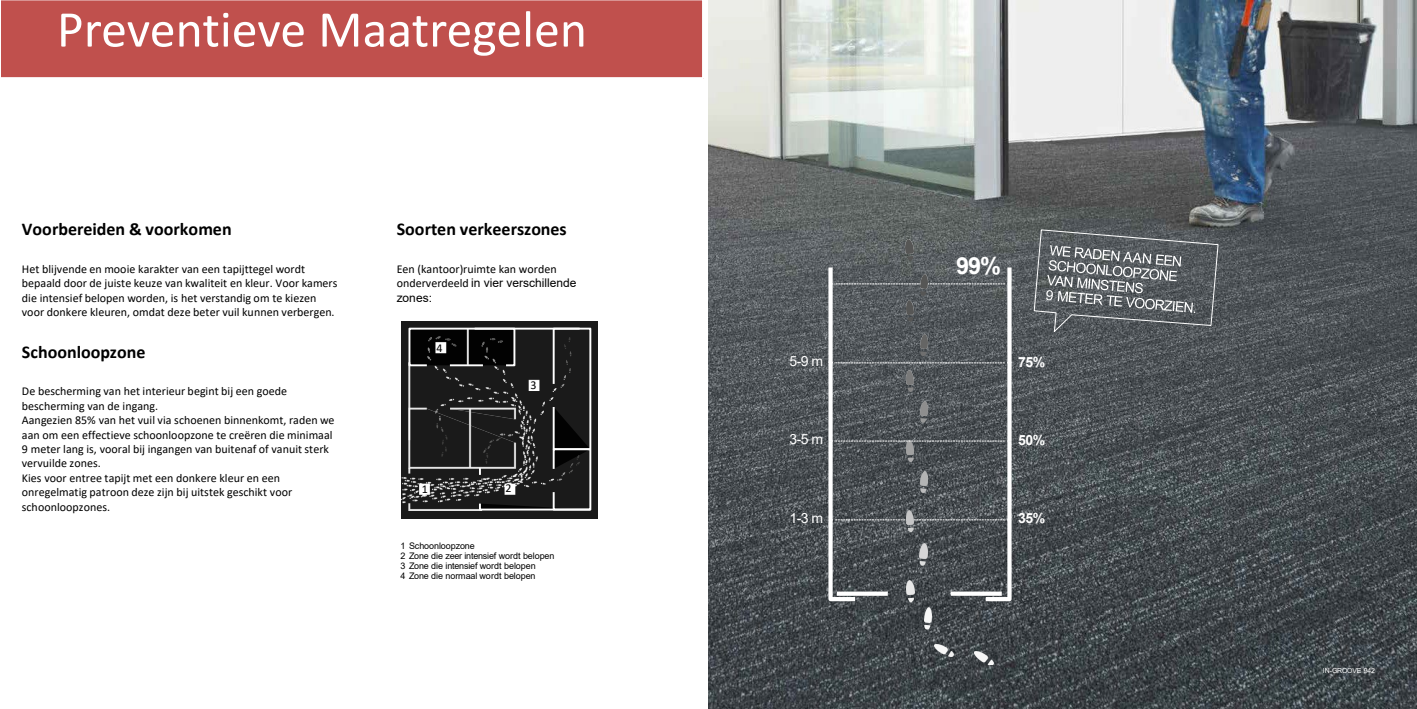
<style>
.page{position:relative;width:1417px;height:709px;background:#fff}
.page>*{position:absolute;margin:0;border:0;box-sizing:border-box;transform-origin:0 0}
.t1{font:52px "Calibri";color:#fff}
.t2{font:700 23.5px "Arial";color:#fff}
.t3{font:700 18px "Calibri";color:#000}
.t4{font:14px "Arial";color:#fff}
.t5{font:700 14px "Arial";color:#fff}
.t6{font:12px/14.4px "Calibri";color:#000}
.t7{font:9px "Arial";letter-spacing:-.01em;color:#000}
.t8{font:7px "Arial";letter-spacing:-.035em;color:#fff}
.s1{font-family:"Arial"}
</style>
<div class="page">
<img style="left:708px;top:0;width:709px;height:709px">
<div style="left:1007px;top:362px;width:5px;height:79px;background:#fff"></div>
<div style="left:828px;top:362px;width:5px;height:79px;background:#fff"></div>
<div style="left:1007px;top:267px;width:5px;height:96px;background:#fff"></div>
<div style="left:828px;top:267px;width:5px;height:96px;background:#fff"></div>
<div style="left:1007px;top:441px;width:5px;height:79px;background:#fff"></div>
<div style="left:828px;top:441px;width:5px;height:79px;background:#fff"></div>
<img style="left:924px;top:608px;width:8px;height:14px">
<svg style="left:924px;top:625px;width:6px;height:5px"></svg>
<img style="left:934px;top:644px;width:19px;height:13px">
<img style="left:975px;top:651px;width:18px;height:14px">
<img style="left:906px;top:440px;width:8px;height:15px">
<svg style="left:908px;top:457px;width:6px;height:5px"></svg>
<img style="left:920px;top:471px;width:8px;height:15px">
<svg style="left:920px;top:488px;width:6px;height:5px"></svg>
<img style="left:906px;top:370px;width:8px;height:15px">
<svg style="left:907px;top:387px;width:7px;height:5px"></svg>
<img style="left:920px;top:401px;width:8px;height:14px">
<svg style="left:920px;top:418px;width:6px;height:5px"></svg>
<img style="left:906px;top:300px;width:8px;height:14px">
<svg style="left:907px;top:317px;width:6px;height:5px"></svg>
<img style="left:906px;top:239px;width:7px;height:14px">
<svg style="left:907px;top:256px;width:6px;height:5px"></svg>
<svg style="left:832px;top:441px;width:176px;height:1px"></svg>
<svg style="left:832px;top:363px;width:176px;height:1px"></svg>
<svg style="left:832px;top:284px;width:176px;height:1px"></svg>
<img style="left:906px;top:510px;width:8px;height:6px">
<svg style="left:826px;top:516px;width:188px;height:87px;background:#5a5f62"></svg>
<img style="left:920px;top:334px;width:8px;height:15px">
<svg style="left:920px;top:351px;width:6px;height:5px"></svg>
<img style="left:920px;top:274px;width:8px;height:15px">
<svg style="left:920px;top:291px;width:6px;height:5px"></svg>
<div style="left:401px;top:321px;width:197px;height:197px;background:#1a1a1a"></div>
<svg style="left:408px;top:327px;width:184px;height:184px"></svg>
<svg style="left:1033px;top:229px;width:186px;height:105px;background:#686d70"></svg>
<div style="left:1px;top:0;width:703px;height:79px;background:#c0504d"></div>
<p class="t1" style="left:57px;top:-7px;width:532px">Preventieve Maatregelen</p>
<p class="t3" style="left:22px;top:217px;width:211px">Voorbereiden &amp; voorkomen</p>
<p class="t6" style="left:22px;top:261px;width:317px">Het blijvende en mooie karakter van een tapijttegel wordt bepaald door de juiste keuze van kwaliteit en kleur. Voor kamers die intensief belopen worden, is het verstandig om te kiezen voor donkere kleuren, omdat deze beter vuil kunnen verbergen.</p>
<p class="t3" style="left:22px;top:339px;width:125px">Schoonloopzone</p>
<p class="t6" style="left:22px;top:384px;width:267px">De bescherming van het interieur begint bij een goede bescherming van de ingang.</p>
<p class="t6" style="left:22px;top:413px;width:314px">Aangezien 85% van het vuil via schoenen binnenkomt, raden we aan om een effectieve schoonloopzone te creëren die minimaal 9 meter lang is, vooral bij ingangen van buitenaf of vanuit sterk vervuilde zones.</p>
<p class="t6" style="left:22px;top:470px;width:272px">Kies voor entree tapijt met een donkere kleur en een onregelmatig patroon deze zijn bij uitstek geschikt voor schoonloopzones.</p>
<p class="t3" style="left:397px;top:217px;width:172px">Soorten verkeerszones</p>
<p class="t6" style="left:397px;top:261px;width:181px">Een (kantoor)ruimte kan worden onderverdeeld <span class="s1">in vier verschillende zones:</span></p>
<p class="t6" style="left:436px;top:341px;width:8px">4</p>
<p class="t6" style="left:530px;top:378px;width:8px">3</p>
<p class="t6" style="left:422px;top:481px;width:8px">1</p>
<p class="t6" style="left:506px;top:481px;width:8px">2</p>
<p class="t7" style="left:401px;top:539px;width:76px">1 Schoonloopzone</p>
<p class="t7" style="left:401px;top:549px;width:156px">2 Zone die zeer intensief wordt belopen</p>
<p class="t7" style="left:401px;top:559px;width:137px">3 Zone die intensief wordt belopen</p>
<p class="t7" style="left:401px;top:569px;width:137px">4 Zone die normaal wordt belopen</p>
<p class="t4" style="left:789px;top:352px;width:35px">5-9 m</p>
<p class="t4" style="left:789px;top:430px;width:35px">3-5 m</p>
<p class="t2" style="left:956px;top:249px;width:46px">99%</p>
<p class="t5" style="left:1018px;top:353px;width:29px">75%</p>
<p class="t5" style="left:1018px;top:430px;width:29px">50%</p>
<p class="t4" style="left:789px;top:508px;width:35px">1-3 m</p>
<p class="t5" style="left:1018px;top:508px;width:29px">35%</p>
<p class="t8" style="left:1323px;top:666px;width:53px">IN-GROOVE 942</p>
</div>
